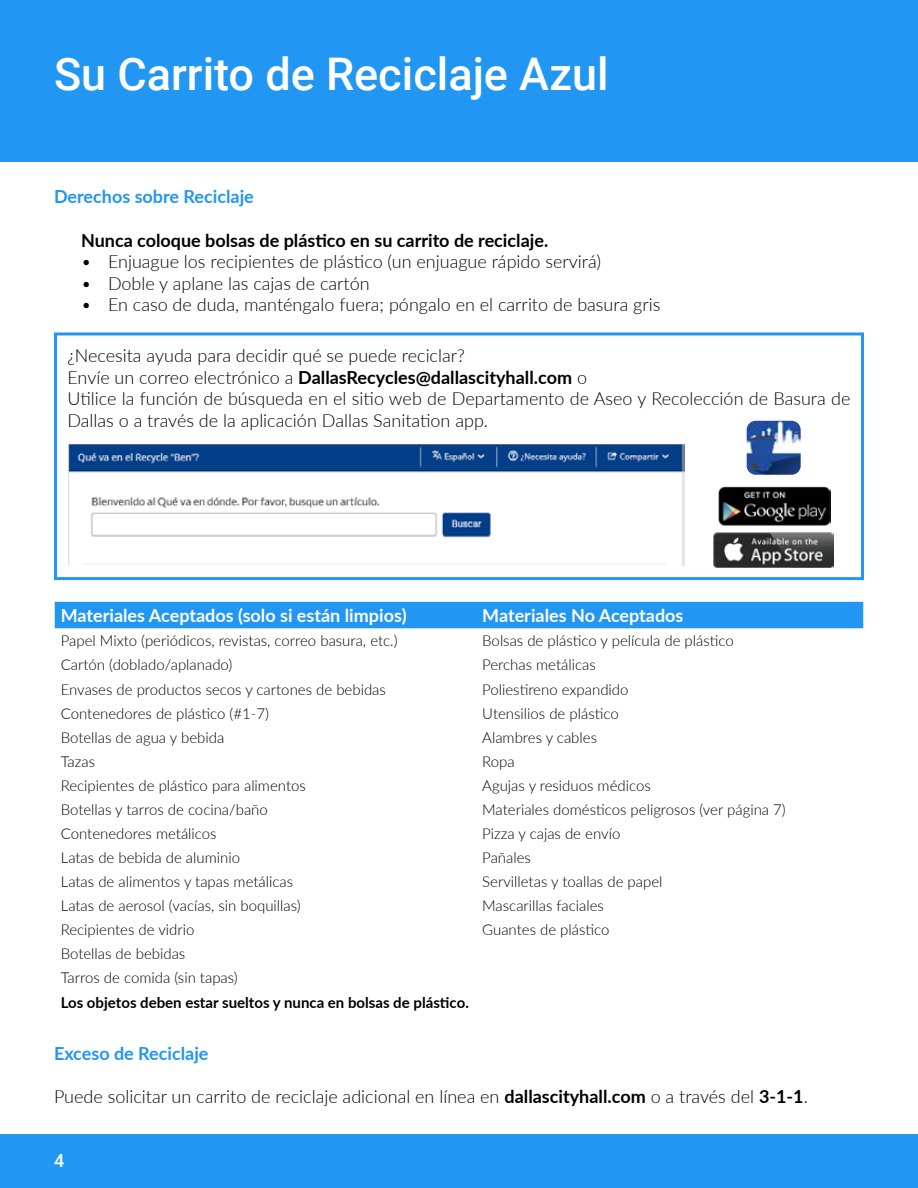
<style>
.page{position:relative;width:918px;height:1188px;background:#fff}
.page>*{position:absolute;margin:0;border:0;box-sizing:border-box;transform-origin:0 0}
.t1{font:500 45px "Roboto";color:#fff}
.t2{font:300 18px/21.6px "Lato";color:#000}
.t3{font:700 18px "Lato";color:#fff}
.t4{font:700 18px "Lato";color:#000}
.t5{font:700 18px "Lato";color:#2196f3}
.t6{font:500 18px "Roboto";color:#fff}
.t7{font:300 15px/24px "Lato";color:#000}
.t8{font:700 15px "Lato";color:#000}
.s1{font-weight:700}
</style>
<div class="page">
<div style="left:54px;top:332px;width:810px;height:248px;border:3px solid #2196f3"></div>
<div style="left:0;top:0;width:918px;height:162px;background:#2196f3"></div>
<div style="left:0;top:1134px;width:918px;height:54px;background:#2196f3"></div>
<div style="left:55px;top:602px;width:808px;height:26px;background:#2196f3"></div>
<img style="left:68px;top:444px;width:617px;height:122px">
<img style="left:714px;top:532px;width:119px;height:36px">
<img style="left:718px;top:486px;width:113px;height:39px">
<img style="left:747px;top:421px;width:54px;height:54px">
<h1 class="t1" style="left:54px;top:43px;width:556px">Su Carrito de Reciclaje Azul</h1>
<p class="t5" style="left:54px;top:184px;width:201px">Derechos sobre Reciclaje</p>
<p class="t4" style="left:81px;top:227px;width:469px">Nunca coloque bolsas de plástico en su carrito de reciclaje.</p>
<p class="t2" style="left:81px;top:250px;width:522px">• Enjuague los recipientes de plástico (un enjuague rápido servirá)</p>
<p class="t2" style="left:81px;top:272px;width:290px">• Doble y aplane las cajas de cartón</p>
<p class="t2" style="left:81px;top:294px;width:581px">• En caso de duda, manténgalo fuera; póngalo en el carrito de basura gris</p>
<p class="t2" style="left:67px;top:344px;width:784px">¿Necesita ayuda para decidir qué se puede reciclar?<br>Envíe un correo electrónico a <span class="s1">DallasRecycles@dallascityhall.com</span> o<br>Utilice la función de búsqueda en el sitio web de Departamento de Aseo y Recolección de Basura de Dallas o a través de la aplicación Dallas Sanitation app.</p>
<p class="t3" style="left:61px;top:603px;width:347px">Materiales Aceptados (solo si están limpios)</p>
<p class="t3" style="left:482px;top:603px;width:203px">Materiales No Aceptados</p>
<p class="t7" style="left:61px;top:628px;width:338px">Papel Mixto (periódicos, revistas, correo basura, etc.)</p>
<p class="t7" style="left:482px;top:628px;width:253px">Bolsas de plástico y película de plástico</p>
<p class="t7" style="left:61px;top:653px;width:173px">Cartón (doblado/aplanado)</p>
<p class="t7" style="left:482px;top:653px;width:115px">Perchas metálicas</p>
<p class="t7" style="left:61px;top:677px;width:327px">Envases de productos secos y cartones de bebidas</p>
<p class="t7" style="left:482px;top:677px;width:148px">Poliestireno expandido</p>
<p class="t7" style="left:61px;top:701px;width:210px">Contenedores de plástico (#1-7)</p>
<p class="t7" style="left:482px;top:701px;width:138px">Utensilios de plástico</p>
<p class="t7" style="left:61px;top:725px;width:165px">Botellas de agua y bebida</p>
<p class="t7" style="left:482px;top:725px;width:116px">Alambres y cables</p>
<p class="t7" style="left:61px;top:749px;width:36px">Tazas</p>
<p class="t7" style="left:482px;top:749px;width:34px">Ropa</p>
<p class="t7" style="left:61px;top:773px;width:247px">Recipientes de plástico para alimentos</p>
<p class="t7" style="left:482px;top:773px;width:170px">Agujas y residuos médicos</p>
<p class="t7" style="left:61px;top:797px;width:209px">Botellas y tarros de cocina/baño</p>
<p class="t7" style="left:482px;top:797px;width:305px">Materiales domésticos peligrosos (ver página 7)</p>
<p class="t7" style="left:61px;top:821px;width:157px">Contenedores metálicos</p>
<p class="t7" style="left:482px;top:821px;width:140px">Pizza y cajas de envío</p>
<p class="t7" style="left:61px;top:845px;width:181px">Latas de bebida de aluminio</p>
<p class="t7" style="left:482px;top:845px;width:50px">Pañales</p>
<p class="t7" style="left:61px;top:869px;width:234px">Latas de alimentos y tapas metálicas</p>
<p class="t7" style="left:482px;top:869px;width:182px">Servilletas y toallas de papel</p>
<p class="t7" style="left:61px;top:893px;width:242px">Latas de aerosol (vacías, sin boquillas)</p>
<p class="t7" style="left:482px;top:893px;width:123px">Mascarillas faciales</p>
<p class="t7" style="left:61px;top:917px;width:135px">Recipientes de vidrio</p>
<p class="t7" style="left:482px;top:917px;width:129px">Guantes de plástico</p>
<p class="t7" style="left:61px;top:941px;width:179px">Botellas de bebidas<br>Tarros de comida (sin tapas)</p>
<p class="t8" style="left:61px;top:991px;width:410px">Los objetos deben estar sueltos y nunca en bolsas de plástico.</p>
<p class="t5" style="left:54px;top:1040px;width:156px">Exceso de Reciclaje</p>
<p class="t2" style="left:54px;top:1085px;width:755px">Puede solicitar un carrito de reciclaje adicional en línea en <span class="s1">dallascityhall.com</span> o a través del <span class="s1">3-1-1</span>.</p>
<p class="t6" style="left:54px;top:1148px;width:12px">4</p>
</div>
